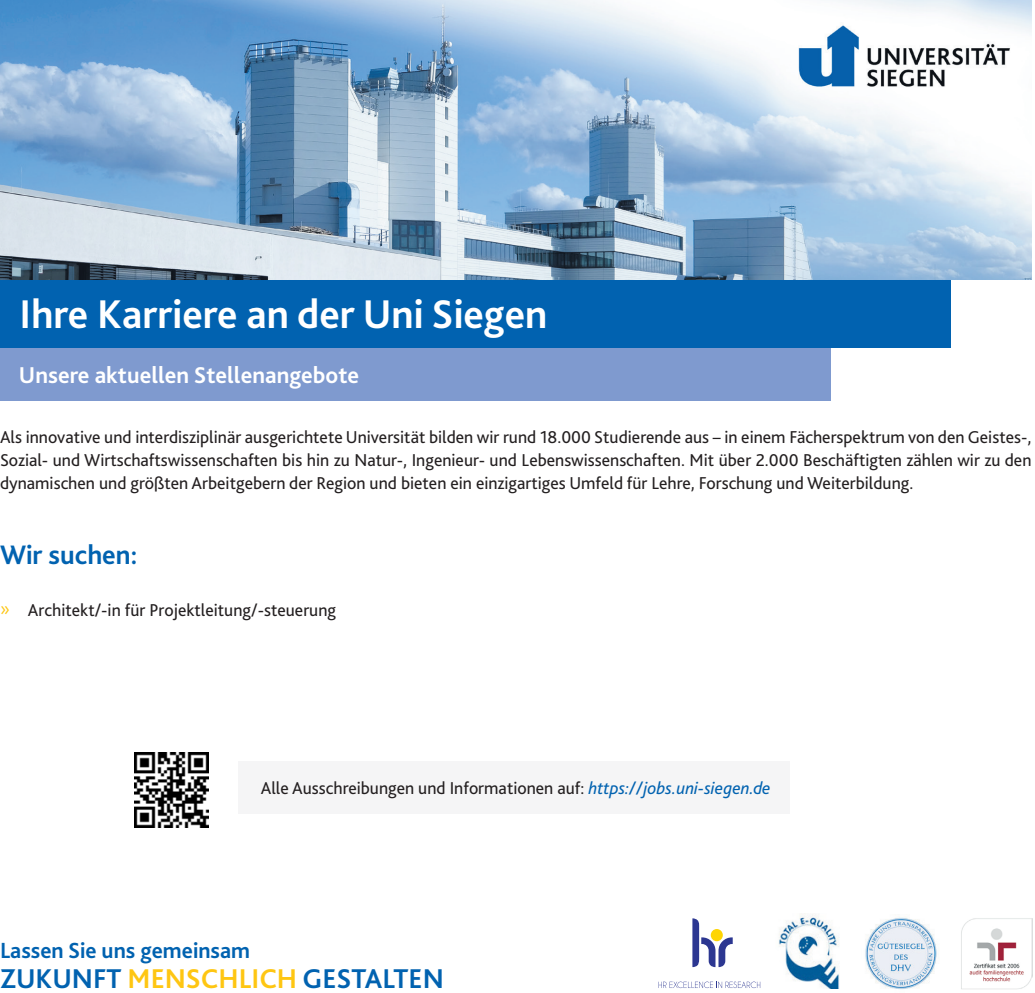
<style>
.page{position:relative;width:1035px;height:993px;background:#fff}
.page>*{position:absolute;margin:0;border:0;box-sizing:border-box;transform-origin:0 0}
.t1{font:700 41.8px "Bliss 2";color:#fff}
.t2{font:700 28.4px "Bliss 2";color:#0162b0}
.t3{font:700 28px "Bliss 2";color:#0162b0}
.t4{font:700 24px "Bliss 2";color:#fff}
.t5{font:700 23px "Bliss 2";color:#0162b0}
.t6{font:18px/23px "Bliss 2";color:#231f20;text-align:justify}
.s1{font-weight:300;color:#fec612}
.s2{font-style:italic;color:#0162b0}
.s3{color:#fec612}
</style>
<div class="page">
<div style="left:238px;top:761px;width:551px;height:52px;background:#f5f5f6"></div>
<div style="left:0;top:279px;width:950px;height:69px;background:#0162b0"></div>
<div style="left:0;top:348px;width:830px;height:52px;background:#7f9acf"></div>
<img style="left:961px;top:918px;width:71px;height:71px">
<img style="left:0;top:0;width:1031px;height:279px">
<svg style="left:658px;top:981px;width:102px;height:6px"></svg>
<svg style="left:692px;top:918px;width:40px;height:48px"></svg>
<img style="left:865px;top:917px;width:72px;height:73px">
<img style="left:779px;top:913px;width:61px;height:74px">
<img style="left:134px;top:752px;width:74px;height:75px">
<p class="t1" style="left:20px;top:287px;width:529px">Ihre Karriere an der Uni Siegen</p>
<p class="t4" style="left:19px;top:359px;width:342px">Unsere aktuellen Stellenangebote</p>
<p class="t6" style="left:0;top:424px;width:1033px">Als innovative und interdisziplinär ausgerichtete Universität bilden wir rund 18.000 Studierende aus – in einem Fächerspektrum von den Geistes-, Sozial- und Wirtschaftswissenschaften bis hin zu Natur-, Ingenieur- und Lebenswissenschaften. Mit über 2.000 Beschäftigten zählen wir zu den dynamischen und größten Arbeitgebern der Region und bieten ein einzigartiges Umfeld für Lehre, Forschung und Weiterbildung.</p>
<p class="t3" style="left:0;top:536px;width:139px">Wir suchen:</p>
<p class="t6" style="left:0;top:597px;width:338px"><span class="s1">»</span> Architekt/-in für Projektleitung/-steuerung</p>
<p class="t6" style="left:261px;top:776px;width:511px">Alle Ausschreibungen und Informationen auf: <span class="s2">https://jobs.uni-siegen.de</span></p>
<p class="t5" style="left:0;top:935px;width:252px">Lassen Sie uns gemeinsam</p>
<p class="t2" style="left:0;top:960px;width:445px">ZUKUNFT <span class="s3">MENSCHLICH</span> GESTALTEN</p>
</div>
